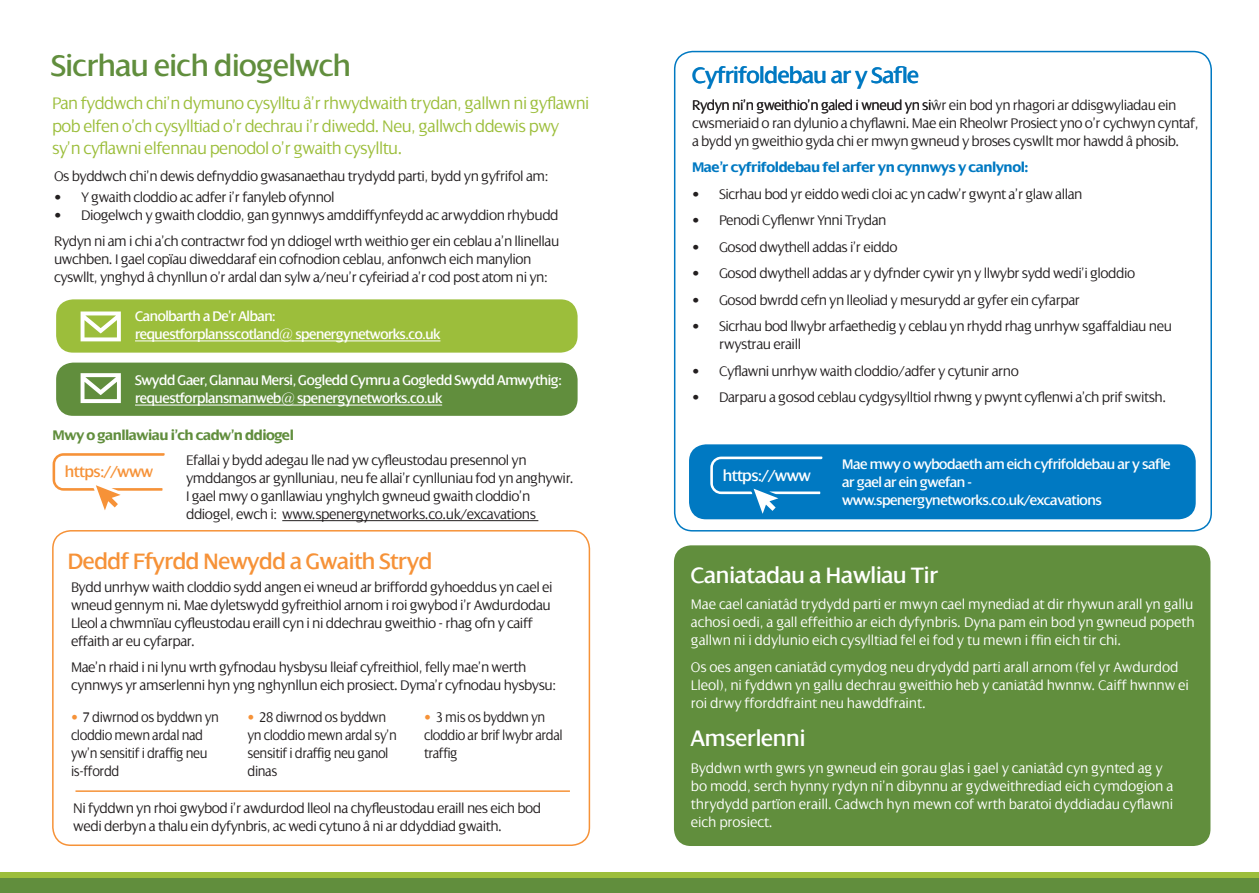
<style>
.page{position:relative;width:1259px;height:893px;background:#fff}
.page>*{position:absolute;margin:0;border:0;box-sizing:border-box;transform-origin:0 0}
.t1{font:32.1px "Dialog";letter-spacing:-.02em;color:#618e3d}
.t2{font:24px "Dialog";letter-spacing:-.01em;color:#fff}
.t3{font:24px "Dialog";letter-spacing:-.02em;color:#f69238}
.t4{font:24px "Dialog";letter-spacing:-.02em;color:#0079c2}
.t5{font:300 18px/22.5px "Dialog";letter-spacing:-.03em;color:#9cbe3b}
.t6{font:16.8px "Dialog";letter-spacing:-.03em;color:#f69238}
.t7{font:16.8px "Dialog";letter-spacing:-.03em;color:#fff}
.t8{font:300 15px/18px "Dialog";letter-spacing:-.03em;color:#231f20}
.t9{font:300 15px/18px "Dialog";letter-spacing:-.01em;color:#fff}
.t10{font:15px/18px "Dialog";letter-spacing:-.03em;color:#fff}
.t11{font:300 15px/18px "Dialog";letter-spacing:-.03em;color:#231f20;scale:.94 1}
.t12{font:700 15px "Dialog";letter-spacing:-.03em;color:#0079c2}
.t13{font:700 15px "Dialog";letter-spacing:-.03em;color:#618e3d}
.s1{color:#f69238}
</style>
<div class="page">
<div style="left:674px;top:545px;width:536px;height:301px;background:#618e3d;border-radius:17px"></div>
<div style="left:674px;top:51px;width:538px;height:480px;border:2px solid #0079c2;border-radius:18px"></div>
<div style="left:689px;top:444px;width:506px;height:75px;background:#0079c2;border-radius:17px"></div>
<div style="left:0;top:878px;width:1259px;height:15px;background:#618e3d"></div>
<div style="left:0;top:873px;width:1259px;height:5px;background:#9cbe3b"></div>
<div style="left:56px;top:299px;width:521px;height:54px;background:#9cbe3b;border-radius:17px"></div>
<div style="left:56px;top:363px;width:521px;height:53px;background:#618e3d;border-radius:17px"></div>
<hr style="left:135px;top:341px;width:305px;height:1px;background:#fff">
<hr style="left:135px;top:405px;width:307px;height:1px;background:#fff">
<svg style="left:81px;top:311px;width:40px;height:30px"></svg>
<svg style="left:81px;top:373px;width:40px;height:30px"></svg>
<svg style="left:53px;top:453px;width:112px;height:57px"></svg>
<hr style="left:282px;top:520px;width:256px;height:1px;background:#231f20">
<div style="left:52px;top:530px;width:538px;height:316px;border:2px solid #f69238;border-radius:18px"></div>
<hr style="left:75px;top:790px;width:495px;height:2px;background:#f69238">
<svg style="left:710px;top:457px;width:112px;height:57px"></svg>
<h1 class="t1" style="left:51px;top:49px;width:301px">Sicrhau eich diogelwch</h1>
<p class="t5" style="left:52px;top:92px;width:539px">Pan fyddwch chi’n dymuno cysylltu â’r rhwydwaith trydan, gallwn ni gyflawni pob elfen o’ch cysylltiad o’r dechrau i’r diwedd. Neu, gallwch ddewis pwy sy’n cyflawni elfennau penodol o’r gwaith cysylltu.</p>
<p class="t8" style="left:54px;top:167px;width:496px">Os byddwch chi’n dewis defnyddio gwasanaethau trydydd parti, bydd yn gyfrifol am:</p>
<p class="t8" style="left:54px;top:188px;width:282px">• Y gwaith cloddio ac adfer i’r fanyleb ofynnol</p>
<p class="t8" style="left:54px;top:202px;width:507px;line-height:26.4px">• Diogelwch y gwaith cloddio, gan gynnwys amddiffynfeydd ac arwyddion rhybudd<br>Rydyn ni am i chi a’ch contractwr fod yn ddiogel wrth weithio ger ein ceblau a’n llinellau</p>
<p class="t8" style="left:54px;top:250px;width:495px">uwchben. I gael copïau diweddaraf ein cofnodion ceblau, anfonwch eich manylion cyswllt, ynghyd â chynllun o’r ardal dan sylw a/neu’r cyfeiriad a’r cod post atom ni yn:</p>
<p class="t10" style="left:135px;top:307px;width:307px">Canolbarth a De’r Alban:<br>requestforplansscotland@ spenergynetworks.co.uk</p>
<p class="t10" style="left:135px;top:371px;width:428px">Swydd Gaer, Glannau Mersi, Gogledd Cymru a Gogledd Swydd Amwythig: requestforplansmanweb@ spenergynetworks.co.uk</p>
<p class="t13" style="left:53px;top:427px;width:243px">Mwy o ganllawiau i’ch cadw’n ddiogel</p>
<p class="t6" style="left:65px;top:463px;width:90px">https://www</p>
<p class="t8" style="left:186px;top:451px;width:389px">Efallai y bydd adegau lle nad yw cyfleustodau presennol yn ymddangos ar gynlluniau, neu fe allai’r cynlluniau fod yn anghywir.<br>I gael mwy o ganllawiau ynghylch gwneud gwaith cloddio’n ddiogel, ewch i: www.spenergynetworks.co.uk/excavations</p>
<h2 class="t3" style="left:68px;top:548px;width:366px">Deddf Ffyrdd Newydd a Gwaith Stryd</h2>
<p class="t8" style="left:71px;top:578px;width:483px">Bydd unrhyw waith cloddio sydd angen ei wneud ar briffordd gyhoeddus yn cael ei wneud gennym ni. Mae dyletswydd gyfreithiol arnom i roi gwybod i’r Awdurdodau Lleol a chwmnïau cyfleustodau eraill cyn i ni ddechrau gweithio - rhag ofn y caiff effaith ar eu cyfarpar.</p>
<p class="t8" style="left:71px;top:658px;width:487px">Mae’n rhaid i ni lynu wrth gyfnodau hysbysu lleiaf cyfreithiol, felly mae’n werth cynnwys yr amserlenni hyn yng nghynllun eich prosiect. Dyma’r cyfnodau hysbysu:</p>
<p class="t11" style="left:71px;top:709px;width:159px"><span class="s1">•</span> 7 diwrnod os byddwn yn cloddio mewn ardal nad yw’n sensitif i draffig neu is-ffordd</p>
<p class="t11" style="left:247px;top:709px;width:161px"><span class="s1">•</span> 28 diwrnod os byddwn yn cloddio mewn ardal sy’n sensitif i draffig neu ganol dinas</p>
<p class="t11" style="left:424px;top:709px;width:149px"><span class="s1">•</span> 3 mis os byddwn yn cloddio ar brif lwybr ardal traffig</p>
<p class="t8" style="left:73px;top:799px;width:469px">Ni fyddwn yn rhoi gwybod i’r awdurdod lleol na chyfleustodau eraill nes eich bod wedi derbyn a thalu ein dyfynbris, ac wedi cytuno â ni ar ddyddiad gwaith.</p>
<h2 class="t4" style="left:692px;top:62px;width:229px">Cyfrifoldebau ar y Safle</h2>
<p class="t8" style="left:692px;top:96px;width:248px">Rydyn ni’n gweithio’n galed i wneud yn si ˆ</p>
<h2 class="t4" style="left:764px;top:62px;width:15px">d</h2>
<p class="t8" style="left:692px;top:96px;width:508px;text-indent:239px">wr ein bod yn rhagori ar ddisgwyliadau ein cwsmeriaid o ran dylunio a chyflawni. Mae ein Rheolwr Prosiect yno o’r cychwyn cyntaf, a bydd yn gweithio gyda chi er mwyn gwneud y broses cyswllt mor hawdd â phosib.</p>
<p class="t12" style="left:692px;top:159px;width:338px">Mae’r cyfrifoldebau fel arfer yn cynnwys y canlynol:</p>
<p class="t8" style="left:692px;top:185px;width:392px">• Sicrhau bod yr eiddo wedi cloi ac yn cadw’r gwynt a’r glaw allan</p>
<p class="t8" style="left:692px;top:211px;width:196px">• Penodi Cyflenwr Ynni Trydan</p>
<p class="t8" style="left:692px;top:238px;width:207px">• Gosod dwythell addas i’r eiddo</p>
<p class="t8" style="left:692px;top:264px;width:445px">• Gosod dwythell addas ar y dyfnder cywir yn y llwybr sydd wedi’i gloddio</p>
<p class="t8" style="left:692px;top:291px;width:389px">• Gosod bwrdd cefn yn lleoliad y mesurydd ar gyfer ein cyfarpar</p>
<p class="t8" style="left:719px;top:317px;width:454px;text-indent:-27px">• Sicrhau bod llwybr arfaethedig y ceblau yn rhydd rhag unrhyw sgaffaldiau neu rwystrau eraill</p>
<p class="t8" style="left:692px;top:362px;width:328px">• Cyflawni unrhyw waith cloddio/adfer y cytunir arno</p>
<p class="t8" style="left:692px;top:388px;width:476px">• Darparu a gosod ceblau cydgysylltiol rhwng y pwynt cyflenwi a’ch prif switsh.</p>
<p class="t7" style="left:722px;top:466px;width:90px">https://www</p>
<p class="t10" style="left:842px;top:455px;width:330px">Mae mwy o wybodaeth am eich cyfrifoldebau ar y safle ar gael ar ein gwefan - www.spenergynetworks.co.uk/excavations</p>
<h2 class="t2" style="left:691px;top:562px;width:248px">Caniatadau a Hawliau Tir</h2>
<p class="t9" style="left:691px;top:595px;width:505px;text-align:justify">Mae cael caniatâd trydydd parti er mwyn cael mynediad at dir rhywun arall yn gallu achosi oedi, a gall effeithio ar eich dyfynbris. Dyna pam ein bod yn gwneud popeth gallwn ni i ddylunio eich cysylltiad fel ei fod y tu mewn i ffin eich tir chi.</p>
<p class="t9" style="left:691px;top:658px;width:499px">Os oes angen caniatâd cymydog neu drydydd parti arall arnom (fel yr Awdurdod<br>Lleol), ni fyddwn yn gallu dechrau gweithio heb y caniatâd hwnnw. Caiff hwnnw ei roi drwy fforddfraint neu hawddfraint.</p>
<h2 class="t2" style="left:691px;top:726px;width:116px">Amserlenni</h2>
<p class="t9" style="left:691px;top:759px;width:484px">Byddwn wrth gwrs yn gwneud ein gorau glas i gael y caniatâd cyn gynted ag y bo modd, serch hynny rydyn ni’n dibynnu ar gydweithrediad eich cymdogion a thrydydd partïon eraill. Cadwch hyn mewn cof wrth baratoi dyddiadau cyflawni eich prosiect.</p>
</div>
